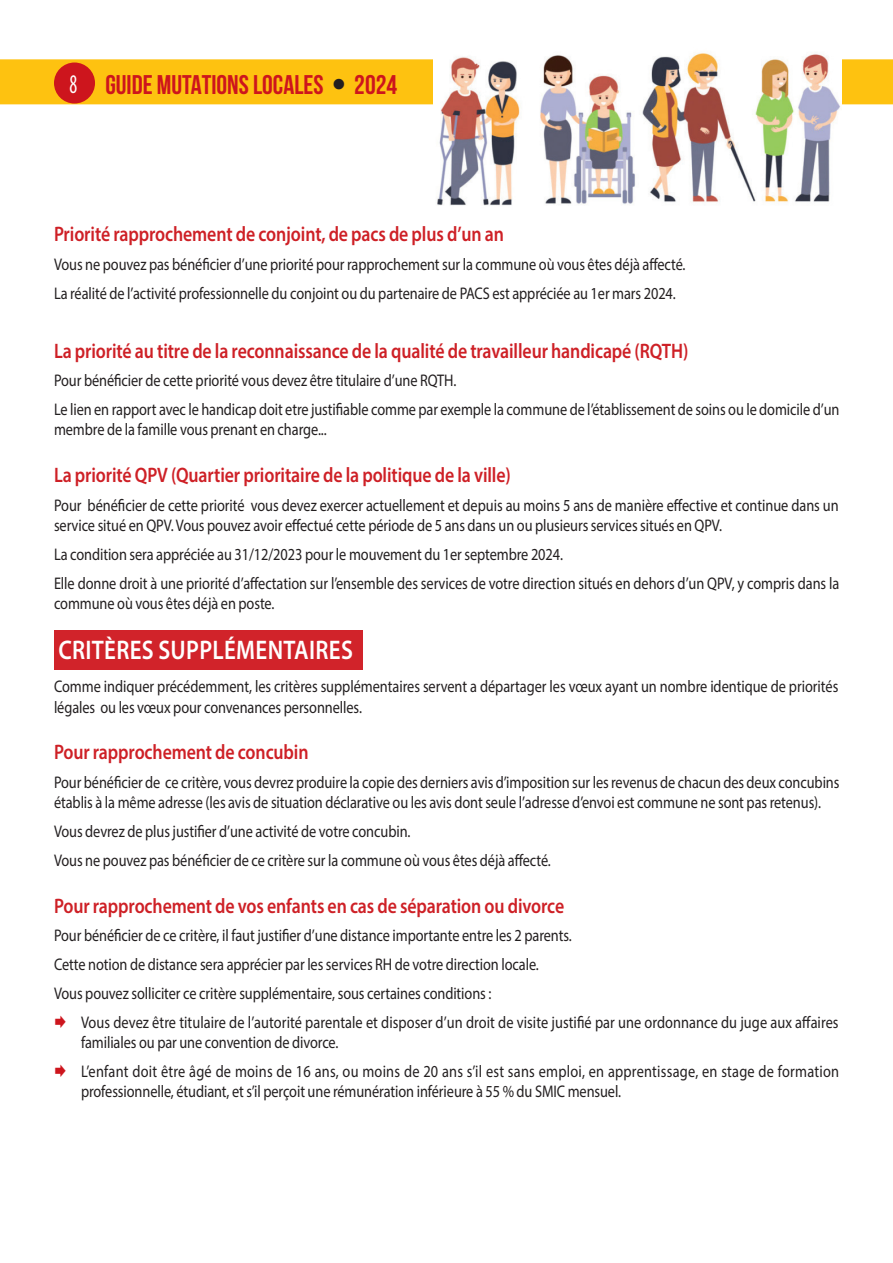
<style>
.page{position:relative;width:893px;height:1263px;background:#fff}
.page>*{position:absolute;margin:0;border:0;box-sizing:border-box;transform-origin:0 0}
.t1{font:700 27px "Bebas Neue";color:#cd151d}
.t2{font:600 27px "Myriad Pro";letter-spacing:.015em;color:#fff;scale:.85 1}
.t3{font:600 21px "Myriad Pro";letter-spacing:-.005em;color:#ce2026;scale:.85 1}
.t4{font:16.8px/28.8px "Myriad Pro";letter-spacing:-.005em;color:#231f20;scale:.85 1}
.s1{font-family:"Myriad Pro";font-weight:400;font-stretch:condensed;color:#fff}
</style>
<div class="page">
<div style="left:0;top:59px;width:893px;height:45px;background:#fec210"></div>
<div style="left:54px;top:63px;width:41px;height:41px;background:#cd151d;border-radius:50%"></div>
<div style="left:54px;top:630px;width:309px;height:40px;background:#d1232a"></div>
<img style="left:434px;top:53px;width:408px;height:153px">
<h1 class="t1" style="left:70px;top:70px;width:329px"><span class="s1">8</span> GUIDE MUTATIONS LOCALES 2024</h1>
<p class="t3" style="left:54px;top:221px;width:531px">Priorité rapprochement de conjoint, de pacs de plus d’un an</p>
<p class="t4" style="left:54px;top:250px;width:745px">Vous ne pouvez pas bénéficier d’une priorité pour rapprochement sur la commune où vous êtes déjà affecté.<br>La réalité de l’activité professionnelle du conjoint ou du partenaire de PACS est appréciée au 1er mars 2024.</p>
<p class="t3" style="left:54px;top:337px;width:748px">La priorité au titre de la reconnaissance de la qualité de travailleur handicapé (RQTH)</p>
<p class="t4" style="left:54px;top:366px;width:926px">Pour bénéficier de cette priorité vous devez être titulaire d’une RQTH.<br>Le lien en rapport avec le handicap doit etre justifiable comme par exemple la commune de l’établissement de soins ou le domicile d’un</p>
<p class="t4" style="left:54px;top:415px;width:322px">membre de la famille vous prenant en charge...</p>
<p class="t3" style="left:54px;top:462px;width:539px">La priorité QPV (Quartier prioritaire de la politique de la ville)</p>
<p class="t4" style="left:54px;top:495px;width:925px;line-height:20.2px">Pour bénéficier de cette priorité vous devez exercer actuellement et depuis au moins 5 ans de manière effective et continue dans un service situé en QPV. Vous pouvez avoir effectué cette période de 5 ans dans un ou plusieurs services situés en QPV.</p>
<p class="t4" style="left:54px;top:540px;width:925px">La condition sera appréciée au 31/12/2023 pour le mouvement du 1er septembre 2024.<br>Elle donne droit à une priorité d’affectation sur l’ensemble des services de votre direction situés en dehors d’un QPV, y compris dans la</p>
<p class="t4" style="left:54px;top:589px;width:261px">commune où vous êtes déjà en poste.</p>
<h1 class="t2" style="left:58px;top:633px;width:348px">CRITÈRES SUPPLÉMENTAIRES</h1>
<p class="t4" style="left:54px;top:676px;width:924px;line-height:20.2px">Comme indiquer précédemment, les critères supplémentaires servent a départager les vœux ayant un nombre identique de priorités légales ou les vœux pour convenances personnelles.</p>
<p class="t3" style="left:54px;top:739px;width:301px">Pour rapprochement de concubin</p>
<p class="t4" style="left:54px;top:772px;width:926px;line-height:20.2px">Pour bénéficier de ce critère, vous devrez produire la copie des derniers avis d’imposition sur les revenus de chacun des deux concubins établis à la même adresse (les avis de situation déclarative ou les avis dont seule l’adresse d’envoi est commune ne sont pas retenus).</p>
<p class="t4" style="left:54px;top:817px;width:586px">Vous devrez de plus justifier d’une activité de votre concubin.<br>Vous ne pouvez pas bénéficier de ce critère sur la commune où vous êtes déjà affecté.</p>
<p class="t3" style="left:54px;top:892px;width:602px">Pour rapprochement de vos enfants en cas de séparation ou divorce</p>
<p class="t4" style="left:54px;top:921px;width:611px">Pour bénéficier de ce critère, il faut justifier d’une distance importante entre les 2 parents.<br>Cette notion de distance sera apprécier par les services RH de votre direction locale.<br>Vous pouvez solliciter ce critère supplémentaire, sous certaines conditions :</p>
<p class="t4" style="left:81px;top:1012px;width:893px;line-height:20.2px">Vous devez être titulaire de l’autorité parentale et disposer d’un droit de visite justifié par une ordonnance du juge aux affaires familiales ou par une convention de divorce.</p>
<p class="t4" style="left:81px;top:1061px;width:893px;line-height:20.2px">L’enfant doit être âgé de moins de 16 ans, ou moins de 20 ans s’il est sans emploi, en apprentissage, en stage de formation professionnelle, étudiant, et s’il perçoit une rémunération inférieure à 55 % du SMIC mensuel.</p>
</div>
